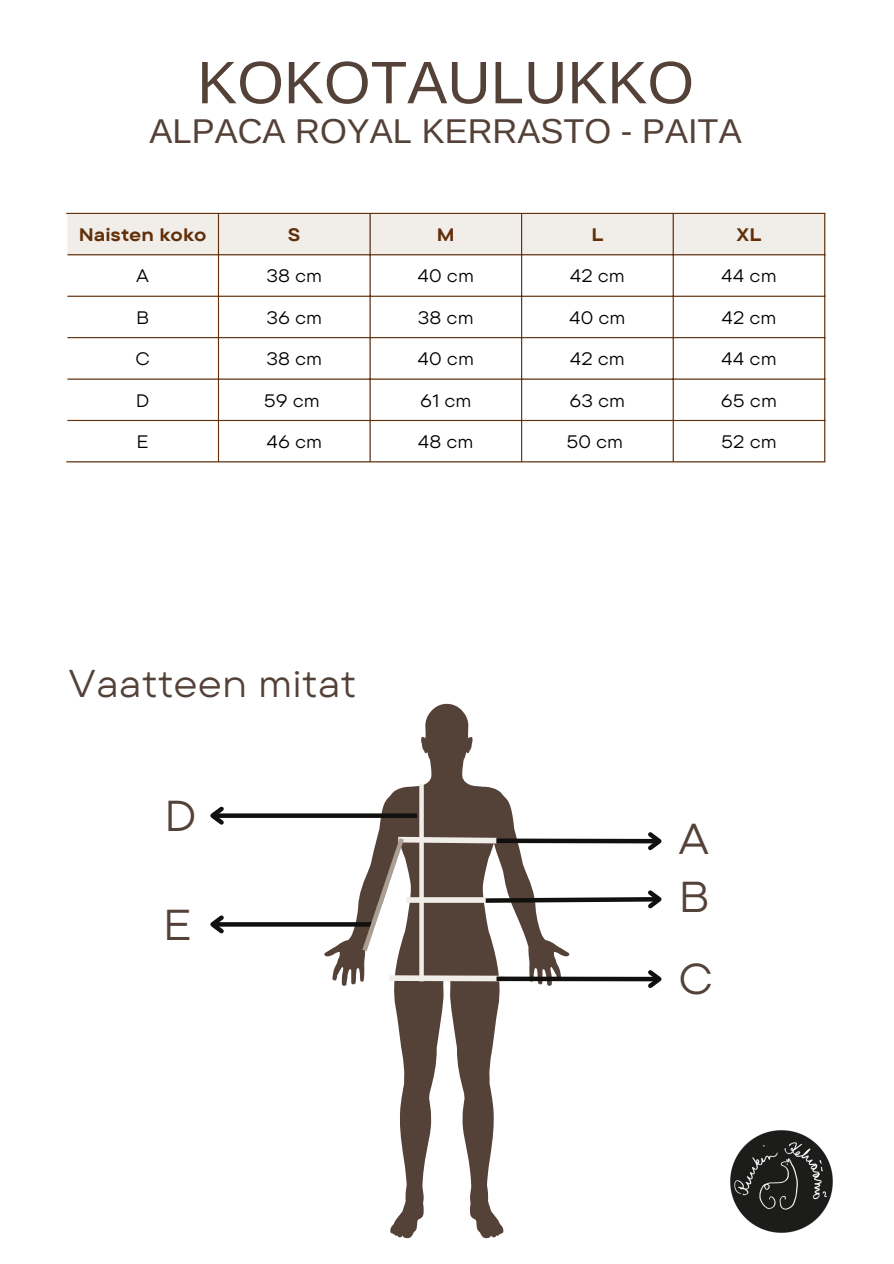
<style>
.page{position:relative;width:894px;height:1264px;background:#fff}
.page>*{position:absolute;margin:0;border:0;box-sizing:border-box;transform-origin:0 0}
.t1{font:60px "Arimo";color:#544138}
.t2{font:43.05px "TT Commons Pro Exp";color:#544138}
.t3{font:38.55px "TT Commons Pro Exp";color:#544138}
.t4{font:34.5px "Arimo";color:#544138}
.t5{font:18px "TT Commons Pro Exp";color:#000}
.t6{font:700 18px "TT Commons Pro Exp";color:#622f09}
</style>
<div class="page">
<div style="left:67px;top:214px;width:757px;height:40px;background:#f1ede9"></div>
<hr style="left:218px;top:214px;width:1px;height:247px;background:#622f09">
<hr style="left:369px;top:214px;width:1px;height:247px;background:#622f09">
<hr style="left:521px;top:214px;width:1px;height:247px;background:#622f09">
<hr style="left:672px;top:214px;width:1px;height:247px;background:#622f09">
<hr style="left:824px;top:214px;width:1px;height:247px;background:#622f09">
<hr style="left:66px;top:213px;width:759px;height:1px;background:#622f09">
<hr style="left:67px;top:254px;width:758px;height:1px;background:#622f09">
<hr style="left:67px;top:296px;width:758px;height:1px;background:#622f09">
<hr style="left:67px;top:337px;width:758px;height:1px;background:#622f09">
<hr style="left:67px;top:378px;width:758px;height:1px;background:#622f09">
<hr style="left:67px;top:420px;width:758px;height:1px;background:#622f09">
<hr style="left:66px;top:461px;width:759px;height:1px;background:#622f09">
<svg style="left:323px;top:704px;width:247px;height:534px"></svg>
<div style="left:389px;top:975px;width:116px;height:6px;background:#f1ede9"></div>
<div style="left:496px;top:976px;width:163px;height:5px;background:#10100e"></div>
<svg style="left:643px;top:970px;width:19px;height:18px"></svg>
<img style="left:724px;top:1124px;width:114px;height:114px;border-radius:50%">
<svg style="left:419px;top:784px;width:4px;height:192px"></svg>
<div style="left:212px;top:813px;width:205px;height:5px;background:#10100e"></div>
<svg style="left:210px;top:806px;width:18px;height:19px"></svg>
<svg style="left:228px;top:922px;width:131px;height:4px"></svg>
<svg style="left:210px;top:915px;width:18px;height:19px"></svg>
<svg style="left:359px;top:828px;width:303px;height:128px"></svg>
<p class="t1" style="left:197px;top:49px;width:498px">KOKOTAULUKKO</p>
<h1 class="t4" style="left:149px;top:111px;width:593px">ALPACA ROYAL KERRASTO - PAITA</h1>
<p class="t6" style="left:79px;top:223px;width:129px">Naisten koko</p>
<p class="t6" style="left:288px;top:223px;width:14px">S</p>
<p class="t6" style="left:437px;top:223px;width:19px">M</p>
<p class="t6" style="left:591px;top:223px;width:13px">L</p>
<p class="t6" style="left:736px;top:223px;width:26px">XL</p>
<p class="t5" style="left:136px;top:264px;width:14px">A</p>
<p class="t5" style="left:266px;top:264px;width:57px">38 cm</p>
<p class="t5" style="left:417px;top:264px;width:58px">40 cm</p>
<p class="t5" style="left:569px;top:264px;width:57px">42 cm</p>
<p class="t5" style="left:721px;top:264px;width:57px">44 cm</p>
<p class="t5" style="left:136px;top:306px;width:14px">B</p>
<p class="t5" style="left:266px;top:306px;width:57px">36 cm</p>
<p class="t5" style="left:418px;top:306px;width:57px">38 cm</p>
<p class="t5" style="left:569px;top:306px;width:58px">40 cm</p>
<p class="t5" style="left:721px;top:306px;width:57px">42 cm</p>
<p class="t5" style="left:135px;top:347px;width:16px">C</p>
<p class="t5" style="left:266px;top:347px;width:57px">38 cm</p>
<p class="t5" style="left:417px;top:347px;width:58px">40 cm</p>
<p class="t5" style="left:569px;top:347px;width:57px">42 cm</p>
<p class="t5" style="left:721px;top:347px;width:57px">44 cm</p>
<p class="t5" style="left:136px;top:388px;width:15px">D</p>
<p class="t5" style="left:263px;top:388px;width:58px">59 cm</p>
<p class="t5" style="left:420px;top:388px;width:53px">61 cm</p>
<p class="t5" style="left:569px;top:388px;width:57px">63 cm</p>
<p class="t5" style="left:720px;top:388px;width:58px">65 cm</p>
<p class="t5" style="left:136px;top:430px;width:14px">E</p>
<p class="t5" style="left:266px;top:430px;width:57px">46 cm</p>
<p class="t5" style="left:418px;top:430px;width:57px">48 cm</p>
<p class="t5" style="left:566px;top:430px;width:58px">50 cm</p>
<p class="t5" style="left:721px;top:430px;width:57px">52 cm</p>
<p class="t3" style="left:69px;top:658px;width:289px">Vaatteen mitat</p>
<p class="t2" style="left:164px;top:787px;width:34px">D</p>
<p class="t2" style="left:163px;top:896px;width:31px">E</p>
<p class="t2" style="left:678px;top:811px;width:32px">A</p>
<p class="t2" style="left:678px;top:869px;width:33px">B</p>
<p class="t2" style="left:678px;top:950px;width:36px">C</p>
</div>
